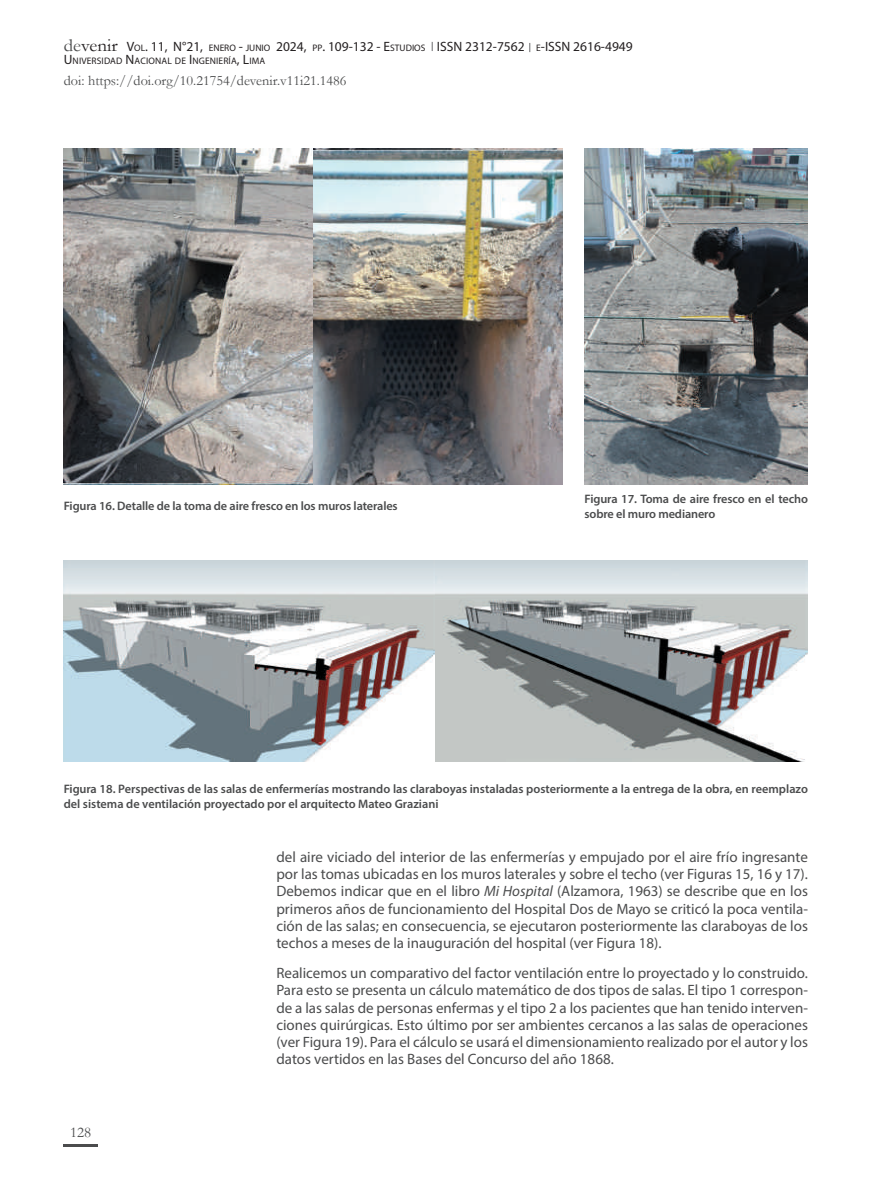
<style>
.page{position:relative;width:893px;height:1191px;background:#fff}
.page>*{position:absolute;margin:0;border:0;box-sizing:border-box;transform-origin:0 0}
.t1{font:15px/17.2px "Myriad Pro";color:#4b4c4d;text-align:justify}
.t2{font:15px "Garamond";color:#4b4c4d}
.t3{font:14.25px "Garamond";color:#4b4c4d}
.t4{font:13.5px "Myriad Pro";color:#231f20}
.t5{font:600 12.3px/15px "Myriad Pro";color:#4b4c4d}
.t6{font:9.45px "Myriad Pro";letter-spacing:.015em;color:#231f20}
.s1{font-family:"Garamond";font-size:18px;color:#4b4c4d}
.s2{font-family:"Garamond";font-size:18px}
.s3{font-size:9.45px}
.s4{font-size:13.5px}
.s5{font-style:italic}
</style>
<div class="page">
<hr style="left:64px;top:1144px;width:34px;height:2px;background:#4b4c4d">
<img style="left:64px;top:561px;width:744px;height:200px">
<img style="left:584px;top:149px;width:224px;height:335px">
<img style="left:64px;top:149px;width:498px;height:335px">
<p class="t4" style="left:64px;top:38px;width:380px"><span class="s1">de</span><span class="s2">venir</span> V<span class="s3">OL</span>. 11, N°21, <span class="s3">ENERO</span> - <span class="s3">JUNIO</span> 2024, <span class="s3">PP</span>. 109-132 - E<span class="s3">STUDIOS</span> ISSN</p>
<p class="t4" style="left:465px;top:38px;width:87px">2312-7562 <span class="s3">E</span>-ISSN</p>
<p class="t4" style="left:573px;top:38px;width:61px">2616-4949</p>
<p class="t3" style="left:64px;top:71px;width:284px">doi: https://doi.org/10.21754/devenir.v11i21.1486</p>
<p class="t6" style="left:64px;top:55px;width:203px"><span class="s4">U</span>NIVERSIDAD <span class="s4">N</span>ACIONAL DE <span class="s4">I</span> NGENIERÍA<span class="s4">, L</span>IMA</p>
<p class="t5" style="left:64px;top:498px;width:335px">Figura 16. Detalle de la toma de aire fresco en los muros laterales</p>
<p class="t5" style="left:584px;top:491px;width:225px">Figura 17. Toma de aire fresco en el techo sobre el muro medianero</p>
<p class="t5" style="left:64px;top:781px;width:746px">Figura 18. Perspectivas de las salas de enfermerías mostrando las claraboyas instaladas posteriormente a la entrega de la obra, en reemplazo del sistema de ventilación proyectado por el arquitecto Mateo Graziani</p>
<p class="t2" style="left:70px;top:1122px;width:23px">128</p>
<p class="t1" style="left:276px;top:848px;width:533px">del aire viciado del interior de las enfermerías y empujado por el aire frío ingresante por las tomas ubicadas en los muros laterales y sobre el techo (ver Figuras 15, 16 y 17).<br>Debemos indicar que en el libro <span class="s5">Mi Hospital</span> (Alzamora, 1963) se describe que en los primeros años de funcionamiento del Hospital Dos de Mayo se criticó la poca ventila&shy;ción de las salas; en consecuencia, se ejecutaron posteriormente las claraboyas de los techos a meses de la inauguración del hospital (ver Figura 18).</p>
<p class="t1" style="left:276px;top:964px;width:533px">Realicemos un comparativo del factor ventilación entre lo proyectado y lo construido.<br>Para esto se presenta un cálculo matemático de dos tipos de salas. El tipo 1 correspon&shy;de a las salas de personas enfermas y el tipo 2 a los pacientes que han tenido interven&shy;ciones quirúrgicas. Esto último por ser ambientes cercanos a las salas de operaciones (ver Figura 19). Para el cálculo se usará el dimensionamiento realizado por el autor y los datos vertidos en las Bases del Concurso del año 1868.</p>
</div>
